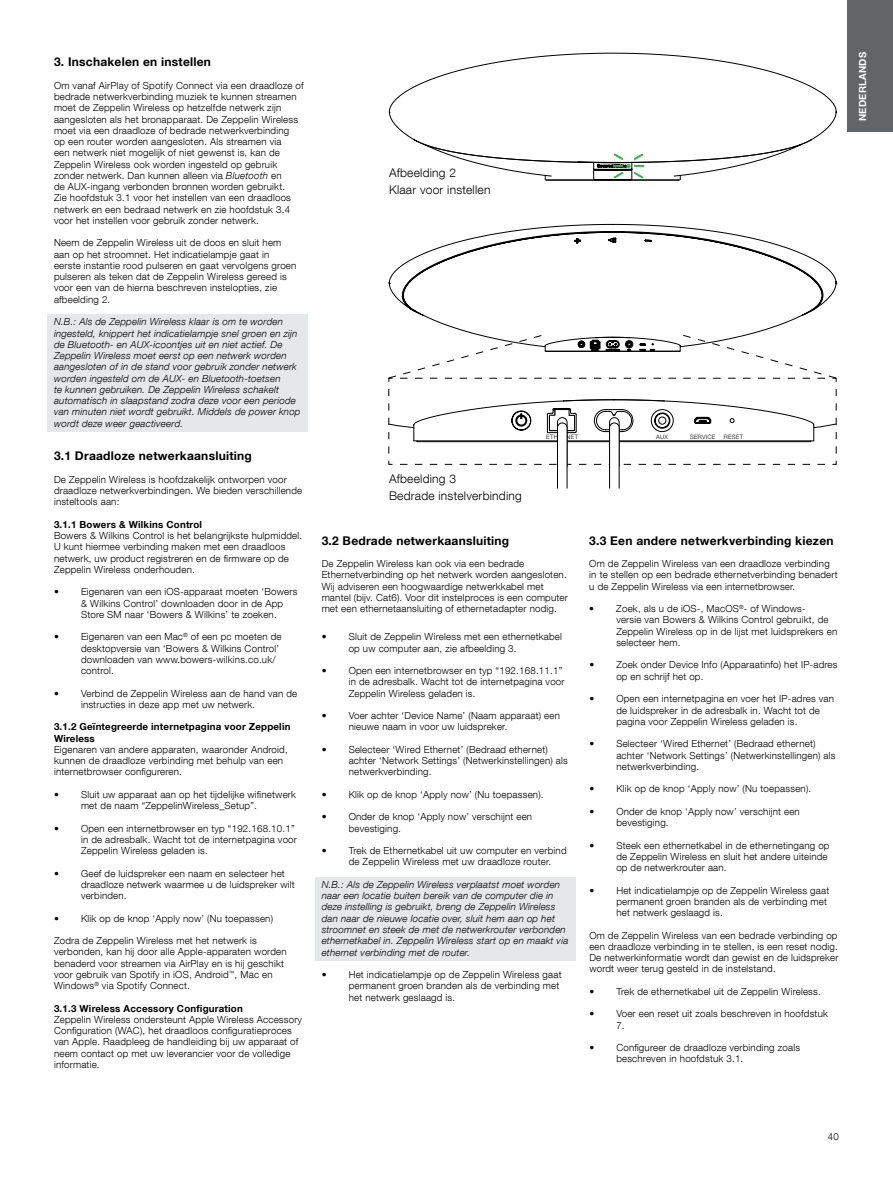
<style>
.page{position:relative;width:893px;height:1191px;background:#fff}
.page>*{position:absolute;margin:0;border:0;box-sizing:border-box;transform-origin:0 0}
.t1{font:700 12px "Helvetica Neue LT Com";letter-spacing:.02em;color:#000}
.t2{font:300 12px/16.5px "Helvetica Neue LT Com";letter-spacing:.02em;color:#000}
.t3{font:300 9.75px/11.2px "Helvetica Neue LT Com";letter-spacing:.02em;color:#000}
.t4{font:italic 300 9.75px/11.2px "Helvetica Neue LT Com";letter-spacing:.02em;color:#000}
.t5{font:700 9.75px/11.2px "Helvetica Neue LT Com";letter-spacing:.02em;color:#000}
.t6{font:700 9.75px "Helvetica Neue LT Com";letter-spacing:.02em;color:#fff}
.t7{font:300 6px "Helvetica Neue LT Com";letter-spacing:.04em;color:#000}
.s1{font-style:italic}
</style>
<div class="page">
<div style="left:847px;top:0;width:46px;height:132px;background:#636466"></div>
<div style="left:48px;top:314px;width:260px;height:117px;background:#e6e7e8"></div>
<svg style="left:510px;top:224px;width:205px;height:7px"></svg>
<svg style="left:389px;top:53px;width:448px;height:88px"></svg>
<svg style="left:414px;top:110px;width:423px;height:71px"></svg>
<svg style="left:388px;top:233px;width:449px;height:256px"></svg>
<div style="left:315px;top:876px;width:261px;height:84px;background:#e6e7e8"></div>
<p class="t1" style="left:54px;top:54px;width:159px">3. Inschakelen en instellen</p>
<p class="t3" style="left:54px;top:80px;width:251px">Om vanaf AirPlay of Spotify Connect via een draadloze of bedrade netwerkverbinding muziek te kunnen streamen moet de Zeppelin Wireless op hetzelfde netwerk zijn aangesloten als het bronapparaat. De Zeppelin Wireless moet via een draadloze of bedrade netwerkverbinding<br>op een router worden aangesloten. Als streamen via<br>een netwerk niet mogelijk of niet gewenst is, kan de Zeppelin Wireless ook worden ingesteld op gebruik zonder netwerk. Dan kunnen alleen via <span class="s1">Bluetooth</span> en<br>de AUX-ingang verbonden bronnen worden gebruikt.<br>Zie hoofdstuk 3.1 voor het instellen van een draadloos netwerk en een bedraad netwerk en zie hoofdstuk 3.4 voor het instellen voor gebruik zonder netwerk.</p>
<p class="t3" style="left:54px;top:237px;width:244px">Neem de Zeppelin Wireless uit de doos en sluit hem aan op het stroomnet. Het indicatielampje gaat in eerste instantie rood pulseren en gaat vervolgens groen pulseren als teken dat de Zeppelin Wireless gereed is voor een van de hierna beschreven instelopties, zie afbeelding 2.</p>
<p class="t4" style="left:54px;top:316px;width:248px">N.B.: Als de Zeppelin Wireless klaar is om te worden ingesteld, knippert het indicatielampje snel groen en zijn de Bluetooth- en AUX-icoontjes uit en niet actief. De Zeppelin Wireless moet eerst op een netwerk worden aangesloten of in de stand voor gebruik zonder netwerk worden ingesteld om de AUX- en Bluetooth-toetsen<br>te kunnen gebruiken. De Zeppelin Wireless schakelt automatisch in slaapstand zodra deze voor een periode van minuten niet wordt gebruikt. Middels de power knop wordt deze weer geactiveerd.</p>
<p class="t1" style="left:54px;top:448px;width:199px">3.1 Draadloze netwerkaansluiting</p>
<p class="t3" style="left:54px;top:473px;width:250px">De Zeppelin Wireless is hoofdzakelijk ontworpen voor draadloze netwerkverbindingen. We bieden verschillende insteltools aan:</p>
<p class="t5" style="left:54px;top:518px;width:150px">3.1.1 Bowers &amp; Wilkins Control</p>
<p class="t3" style="left:54px;top:530px;width:250px">Bowers &amp; Wilkins Control is het belangrijkste hulpmiddel.<br>U kunt hiermee verbinding maken met een draadloos netwerk, uw product registreren en de firmware op de Zeppelin Wireless onderhouden.</p>
<p class="t3" style="left:81px;top:586px;width:218px;text-indent:-27px">• Eigenaren van een iOS-apparaat moeten ‘Bowers &amp; Wilkins Control’ downloaden door in de App<br>Store SM naar ‘Bowers &amp; Wilkins’ te zoeken.</p>
<p class="t3" style="left:81px;top:631px;width:202px;text-indent:-27px">• Eigenaren van een Mac<sup>®</sup> of een pc moeten de desktopversie van ‘Bowers &amp; Wilkins Control’ downloaden van www.bowers-wilkins.co.uk/ control.</p>
<p class="t3" style="left:81px;top:687px;width:218px;text-indent:-27px">• Verbind de Zeppelin Wireless aan de hand van de instructies in deze app met uw netwerk.</p>
<p class="t5" style="left:54px;top:721px;width:238px">3.1.2 Geïntegreerde internetpagina voor Zeppelin<br>Wireless</p>
<p class="t3" style="left:54px;top:743px;width:235px">Eigenaren van andere apparaten, waaronder Android, kunnen de draadloze verbinding met behulp van een internetbrowser configureren.</p>
<p class="t3" style="left:81px;top:788px;width:217px;text-indent:-27px">• Sluit uw apparaat aan op het tijdelijke wifinetwerk met de naam “ZeppelinWireless_Setup”.</p>
<p class="t3" style="left:81px;top:822px;width:217px;text-indent:-27px">• Open een internetbrowser en typ “192.168.10.1” in de adresbalk. Wacht tot de internetpagina voor<br>Zeppelin Wireless geladen is.</p>
<p class="t3" style="left:81px;top:867px;width:215px;text-indent:-27px">• Geef de luidspreker een naam en selecteer het draadloze netwerk waarmee u de luidspreker wilt verbinden.</p>
<p class="t3" style="left:54px;top:912px;width:221px">• Klik op de knop ‘Apply now’ (Nu toepassen)</p>
<p class="t3" style="left:54px;top:935px;width:234px">Zodra de Zeppelin Wireless met het netwerk is verbonden, kan hij door alle Apple-apparaten worden benaderd voor streamen via AirPlay en is hij geschikt voor gebruik van Spotify in iOS, Android<sup>™</sup>, Mac en Windows<sup>®</sup> via Spotify Connect.</p>
<p class="t5" style="left:54px;top:1002px;width:190px">3.1.3 Wireless Accessory Configuration</p>
<p class="t3" style="left:54px;top:1013px;width:250px">Zeppelin Wireless ondersteunt Apple Wireless Accessory Configuration (WAC), het draadloos configuratieproces van Apple. Raadpleeg de handleiding bij uw apparaat of neem contact op met uw leverancier voor de volledige informatie.</p>
<p class="t2" style="left:389px;top:164px;width:103px">Afbeelding 2<br>Klaar voor instellen</p>
<p class="t7" style="left:546px;top:433px;width:33px">ETHERNET</p>
<p class="t7" style="left:656px;top:433px;width:13px">AUX</p>
<p class="t7" style="left:690px;top:433px;width:27px">SERVICE</p>
<p class="t7" style="left:724px;top:433px;width:21px">RESET</p>
<p class="t2" style="left:389px;top:470px;width:134px">Afbeelding 3<br>Bedrade instelverbinding</p>
<p class="t1" style="left:322px;top:533px;width:189px">3.2 Bedrade netwerkaansluiting</p>
<p class="t3" style="left:322px;top:558px;width:248px">De Zeppelin Wireless kan ook via een bedrade Ethernetverbinding op het netwerk worden aangesloten.<br>Wij adviseren een hoogwaardige netwerkkabel met mantel (bijv. Cat6). Voor dit instelproces is een computer met een ethernetaansluiting of ethernetadapter nodig.</p>
<p class="t3" style="left:349px;top:631px;width:215px;text-indent:-27px">• Sluit de Zeppelin Wireless met een ethernetkabel op uw computer aan, zie afbeelding 3.</p>
<p class="t3" style="left:349px;top:665px;width:217px;text-indent:-27px">• Open een internetbrowser en typ “192.168.11.1” in de adresbalk. Wacht tot de internetpagina voor<br>Zeppelin Wireless geladen is.</p>
<p class="t3" style="left:349px;top:710px;width:213px;text-indent:-27px">• Voer achter ‘Device Name’ (Naam apparaat) een nieuwe naam in voor uw luidspreker.</p>
<p class="t3" style="left:349px;top:743px;width:221px;text-indent:-27px">• Selecteer ‘Wired Ethernet’ (Bedraad ethernet) achter ‘Network Settings’ (Netwerkinstellingen) als netwerkverbinding.</p>
<p class="t3" style="left:322px;top:788px;width:223px">• Klik op de knop ‘Apply now’ (Nu toepassen).</p>
<p class="t3" style="left:349px;top:811px;width:185px;text-indent:-27px">• Onder de knop ‘Apply now’ verschijnt een bevestiging.</p>
<p class="t3" style="left:349px;top:845px;width:219px;text-indent:-27px">• Trek de Ethernetkabel uit uw computer en verbind de Zeppelin Wireless met uw draadloze router.</p>
<p class="t4" style="left:322px;top:878px;width:248px">N.B.: Als de Zeppelin Wireless verplaatst moet worden naar een locatie buiten bereik van de computer die in deze instelling is gebruikt, breng de Zeppelin Wireless dan naar de nieuwe locatie over, sluit hem aan op het stroomnet en steek de met de netwerkrouter verbonden ethernetkabel in. Zeppelin Wireless start op en maakt via ethernet verbinding met de router.</p>
<p class="t3" style="left:349px;top:968px;width:214px;text-indent:-27px">• Het indicatielampje op de Zeppelin Wireless gaat permanent groen branden als de verbinding met het netwerk geslaagd is.</p>
<p class="t1" style="left:589px;top:533px;width:246px">3.3 Een andere netwerkverbinding kiezen</p>
<p class="t3" style="left:589px;top:558px;width:250px">Om de Zeppelin Wireless van een draadloze verbinding in te stellen op een bedrade ethernetverbinding benadert u de Zeppelin Wireless via een internetbrowser.</p>
<p class="t3" style="left:616px;top:603px;width:222px;text-indent:-27px">• Zoek, als u de iOS-, MacOS<sup>®</sup>- of Windows-<br>versie van Bowers &amp; Wilkins Control gebruikt, de Zeppelin Wireless op in de lijst met luidsprekers en selecteer hem.</p>
<p class="t3" style="left:616px;top:659px;width:223px;text-indent:-27px">• Zoek onder Device Info (Apparaatinfo) het IP-adres op en schrijf het op.</p>
<p class="t3" style="left:616px;top:693px;width:219px;text-indent:-27px">• Open een internetpagina en voer het IP-adres van de luidspreker in de adresbalk in. Wacht tot de pagina voor Zeppelin Wireless geladen is.</p>
<p class="t3" style="left:616px;top:738px;width:221px;text-indent:-27px">• Selecteer ‘Wired Ethernet’ (Bedraad ethernet) achter ‘Network Settings’ (Netwerkinstellingen) als netwerkverbinding.</p>
<p class="t3" style="left:589px;top:783px;width:223px">• Klik op de knop ‘Apply now’ (Nu toepassen).</p>
<p class="t3" style="left:616px;top:805px;width:185px;text-indent:-27px">• Onder de knop ‘Apply now’ verschijnt een bevestiging.</p>
<p class="t3" style="left:616px;top:839px;width:215px;text-indent:-27px">• Steek een ethernetkabel in de ethernetingang op de Zeppelin Wireless en sluit het andere uiteinde op de netwerkrouter aan.</p>
<p class="t3" style="left:616px;top:884px;width:214px;text-indent:-27px">• Het indicatielampje op de Zeppelin Wireless gaat permanent groen branden als de verbinding met het netwerk geslaagd is.</p>
<p class="t3" style="left:589px;top:929px;width:251px;text-align:justify">Om de Zeppelin Wireless van een bedrade verbinding op een draadloze verbinding in te stellen, is een reset nodig.<br>De netwerkinformatie wordt dan gewist en de luidspreker wordt weer terug gesteld in de instelstand.</p>
<p class="t3" style="left:589px;top:985px;width:233px">• Trek de ethernetkabel uit de Zeppelin Wireless.</p>
<p class="t3" style="left:616px;top:1008px;width:213px;text-indent:-27px">• Voer een reset uit zoals beschreven in hoofdstuk<br>7.</p>
<p class="t3" style="left:616px;top:1041px;width:185px;text-indent:-27px">• Configureer de draadloze verbinding zoals beschreven in hoofdstuk 3.1.</p>
<p class="t6" style="left:856px;top:121px;width:71px;rotate:-90deg">NEDERLANDS</p>
<p class="t3" style="left:828px;top:1130px;width:13px">40</p>
</div>
